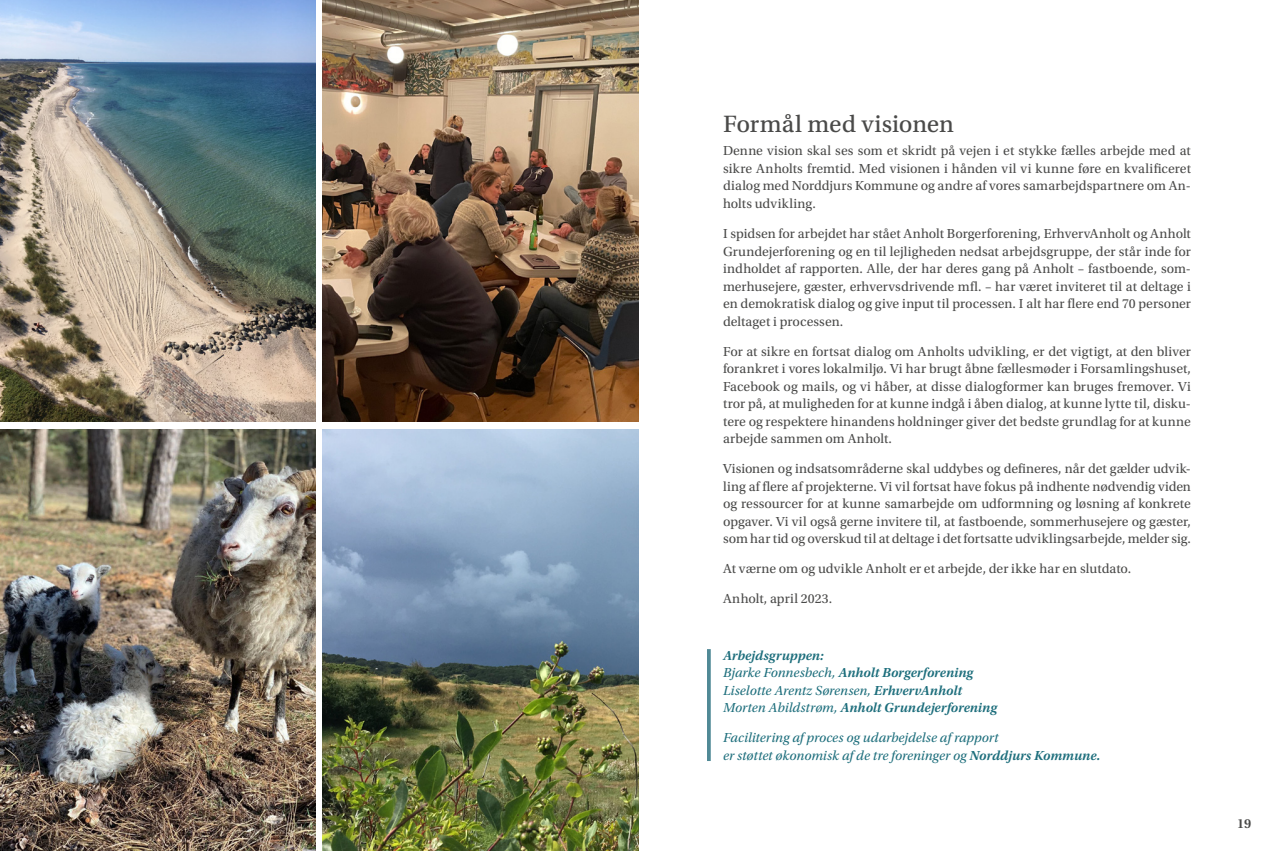
<style>
.page{position:relative;width:1276px;height:851px;background:#fff}
.page>*{position:absolute;margin:0;border:0;box-sizing:border-box;transform-origin:0 0}
.t1{font:25px "Utopia Std Capt";letter-spacing:-.005em;color:#4a4a49}
.t2{font:13.75px/17.5px "Utopia Std";letter-spacing:.005em;color:#4a4a49;text-align:justify}
.t3{font:italic 600 13.75px/17.5px "Utopia Std";color:#1d6e7c}
.t4{font:italic 13.75px/17.5px "Utopia Std";color:#1d6e7c}
.t5{font:600 13.75px "Utopia Std";color:#4a4a49}
.s1{font-weight:400}
.s2{font-weight:600}
</style>
<div class="page">
<img style="left:0;top:0;width:315px;height:422px">
<img style="left:0;top:429px;width:315px;height:421px">
<img style="left:322px;top:0;width:316px;height:421px">
<img style="left:322px;top:429px;width:316px;height:421px">
<svg style="left:707px;top:649px;width:4px;height:111px"></svg>
<h1 class="t1" style="left:723px;top:110px;width:232px">Formål med visionen</h1>
<p class="t2" style="left:723px;top:142px;width:469px">Denne vision skal ses som et skridt på vejen i et stykke fælles arbejde med at sikre Anholts fremtid. Med visionen i hånden vil vi kunne føre en kvalificeret dialog med Norddjurs Kommune og andre af vores samarbejdspartnere om An&shy;holts udvikling.</p>
<p class="t2" style="left:723px;top:225px;width:469px">I spidsen for arbejdet har stået Anholt Borgerforening, ErhvervAnholt og Anholt Grundejerforening og en til lejligheden nedsat arbejdsgruppe, der står inde for indholdet af rapporten. Alle, der har deres gang på Anholt – fastboende, som&shy;merhusejere, gæster, erhvervsdrivende mfl. – har været inviteret til at deltage i en demokratisk dialog og give input til processen. I alt har flere end 70 personer deltaget i processen.</p>
<p class="t2" style="left:723px;top:342px;width:469px">For at sikre en fortsat dialog om Anholts udvikling, er det vigtigt, at den bliver forankret i vores lokalmiljø. Vi har brugt åbne fællesmøder i Forsamlingshuset, Facebook og mails, og vi håber, at disse dialogformer kan bruges fremover. Vi tror på, at muligheden for at kunne indgå i åben dialog, at kunne lytte til, disku&shy;tere og respektere hinandens holdninger giver det bedste grundlag for at kunne arbejde sammen om Anholt.</p>
<p class="t2" style="left:723px;top:460px;width:469px">Visionen og indsatsområderne skal uddybes og defineres, når det gælder udvik&shy;ling af flere af projekterne. Vi vil fortsat have fokus på indhente nødvendig viden og ressourcer for at kunne samarbejde om udformning og løsning af konkrete opgaver. Vi vil også gerne invitere til, at fastboende, sommerhusejere og gæster, som har tid og overskud til at deltage i det fortsatte udviklingsarbejde, melder sig.</p>
<p class="t2" style="left:723px;top:554px;width:410px;line-height:30px">At værne om og udvikle Anholt er et arbejde, der ikke har en slutdato.<br>Anholt, april 2023.</p>
<p class="t3" style="left:723px;top:646px;width:275px">Arbejdsgruppen:<br><span class="s1">Bjarke Fonnesbech,</span> Anholt Borgerforening <span class="s1">Liselotte Arentz Sørensen,</span> ErhvervAnholt <span class="s1">Morten Abildstrøm,</span> Anholt Grundejerforening</p>
<p class="t4" style="left:723px;top:729px;width:379px">Facilitering af proces og udarbejdelse af rapport<br>er støttet økonomisk af de tre foreninger og <span class="s2">Norddjurs Kommune.</span></p>
<p class="t5" style="left:1237px;top:815px;width:15px">19</p>
</div>
